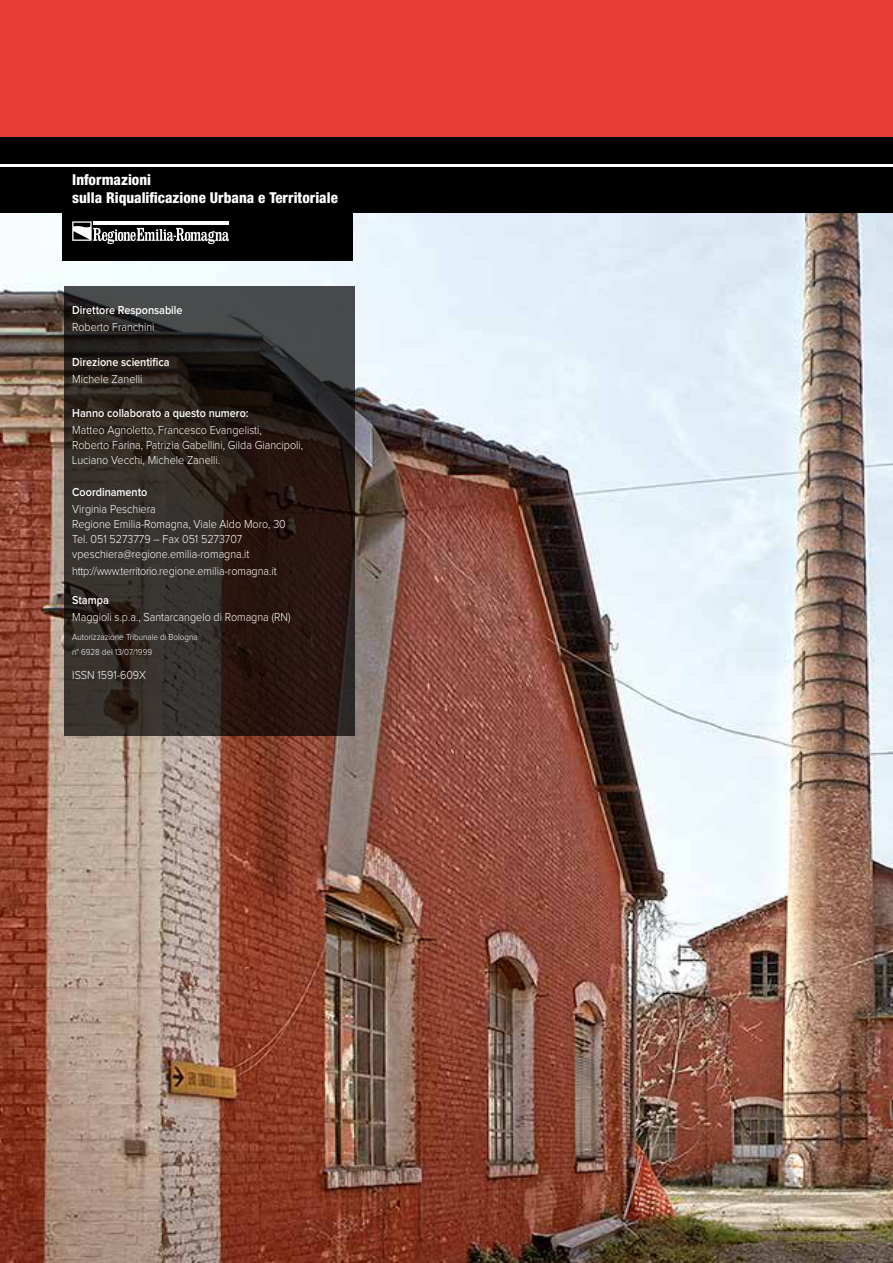
<style>
.page{position:relative;width:893px;height:1263px;background:#fff}
.page>*{position:absolute;margin:0;border:0;box-sizing:border-box;transform-origin:0 0}
.t1{font:800 condensed 15px/18px "Helvetica Neue LT Std";color:#fff}
.t2{font:300 12px/15px "Proxima Nova";color:#fff;scale:.9 1}
.t3{font:600 12px "Proxima Nova";color:#fff;scale:.9 1}
.t4{font:300 9px/15px "Proxima Nova";color:#fff;scale:.9 1}
</style>
<div class="page">
<img style="left:0;top:212px;width:893px;height:1051px">
<div style="left:0;top:0;width:893px;height:137px;background:#e63c35"></div>
<div style="left:0;top:137px;width:893px;height:75px;background:#000"></div>
<hr style="left:0;top:164px;width:893px;height:3px;background:#fff">
<div style="left:62px;top:209px;width:291px;height:51px;background:#000"></div>
<svg style="left:72px;top:221px;width:157px;height:23px"></svg>
<svg style="left:65px;top:287px;width:290px;height:449px;background:#2e2522"></svg>
<p class="t1" style="left:72px;top:170px;width:267px">Informazioni<br>sulla Riqualificazione Urbana e Territoriale</p>
<p class="t3" style="left:72px;top:305px;width:124px">Direttore Responsabile</p>
<p class="t2" style="left:72px;top:320px;width:93px">Roberto Franchini</p>
<p class="t3" style="left:72px;top:356px;width:110px">Direzione scientifica</p>
<p class="t2" style="left:72px;top:372px;width:79px">Michele Zanelli</p>
<p class="t3" style="left:72px;top:407px;width:197px">Hanno collaborato a questo numero:</p>
<p class="t2" style="left:72px;top:423px;width:258px">Matteo Agnoletto, Francesco Evangelisti,<br>Roberto Farina, Patrizia Gabellini, Gilda Giancipoli,<br>Luciano Vecchi, Michele Zanelli.</p>
<p class="t3" style="left:72px;top:487px;width:85px">Coordinamento</p>
<p class="t2" style="left:72px;top:502px;width:239px">Virginia Peschiera<br>Regione Emilia-Romagna, Viale Aldo Moro, 30<br>Tel. 051 5273779 – Fax 051 5273707 vpeschiera@regione.emilia-romagna.it</p>
<p class="t2" style="left:72px;top:564px;width:229px">http://www.territorio.regione.emilia-romagna.it</p>
<p class="t3" style="left:72px;top:594px;width:42px">Stampa</p>
<p class="t2" style="left:72px;top:610px;width:244px">Maggioli s.p.a., Santarcangelo di Romagna (RN)</p>
<p class="t4" style="left:72px;top:630px;width:141px">Autorizzazione Tribunale di Bologna n° 6928 del 13/07/1999</p>
<p class="t2" style="left:72px;top:668px;width:84px">ISSN 1591-609X</p>
</div>
